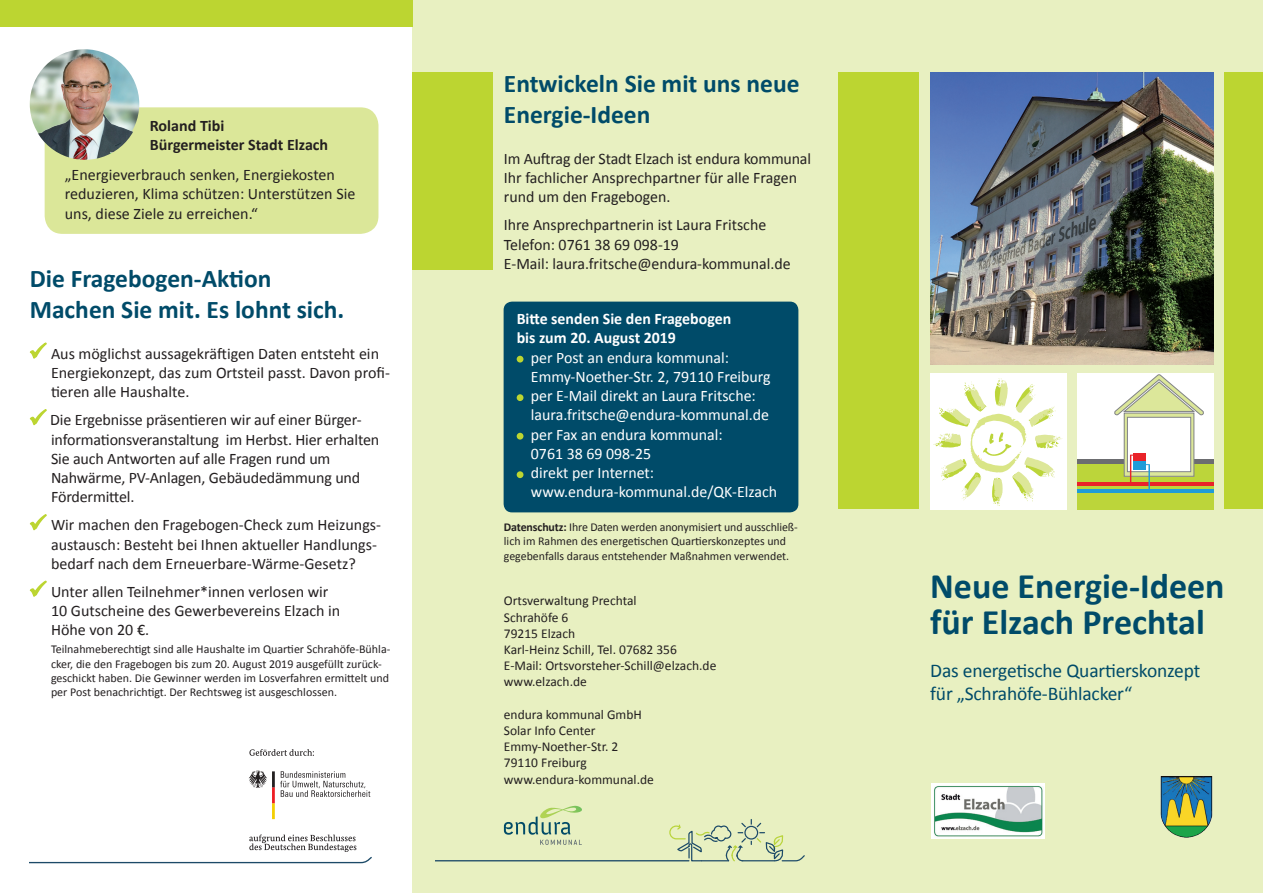
<style>
.page{position:relative;width:1263px;height:893px;background:#fff}
.page>*{position:absolute;margin:0;border:0;box-sizing:border-box;transform-origin:0 0}
.t1{font:700 36px/36px "Calibri";color:#004b69}
.t2{font:700 25.5px/30.6px "Calibri";color:#004b69}
.t3{font:19.5px/23.4px "Calibri";letter-spacing:-.01em;color:#004b69}
.t4{font:16.05px/19.2px "Calibri";color:#231f20}
.t5{font:16.05px/19.2px "Calibri";color:#fff}
.t6{font:700 16.05px/19.2px "Calibri";color:#fff}
.t7{font:700 16.05px/19.2px "Calibri";color:#231f20}
.t8{font:13.5px/16.2px "Calibri";color:#231f20}
.t9{font:12px/14.4px "Calibri";color:#231f20}
.s1{font-weight:700}
</style>
<div class="page">
<div style="left:412px;top:0;width:851px;height:893px;background:#e8f0c1"></div>
<div style="left:1077px;top:373px;width:136px;height:136px;background:#fff"></div>
<div style="left:1077px;top:464px;width:136px;height:45px;background:#bcd53a"></div>
<div style="left:1077px;top:459px;width:136px;height:5px;background:#6c6d70"></div>
<div style="left:1124px;top:413px;width:70px;height:63px;background:linear-gradient(to right,#dbe69a,#dce79a)"></div>
<div style="left:1124px;top:413px;width:70px;height:63px;border:1px solid #808285"></div>
<div style="left:1127px;top:417px;width:64px;height:55px;background:#fff"></div>
<div style="left:1127px;top:417px;width:64px;height:55px;border:1px solid #808285"></div>
<svg style="left:1114px;top:374px;width:90px;height:41px"></svg>
<hr style="left:1077px;top:483px;width:136px;height:3px;background:#e92329">
<hr style="left:1077px;top:489px;width:136px;height:3px;background:#1f9cd8">
<svg style="left:1130px;top:454px;width:20px;height:35px"></svg>
<div style="left:1133px;top:453px;width:13px;height:8px;background:#e92329"></div>
<div style="left:1133px;top:461px;width:13px;height:8px;background:#1f9cd8"></div>
<img style="left:930px;top:72px;width:283px;height:292px">
<div style="left:930px;top:373px;width:136px;height:136px;background:#fff"></div>
<div style="left:838px;top:72px;width:80px;height:437px;background:#bcd531"></div>
<div style="left:1225px;top:72px;width:38px;height:437px;background:#bcd531"></div>
<svg style="left:504px;top:806px;width:78px;height:39px"></svg>
<hr style="left:436px;top:860px;width:253px;height:1px;background:#1c4a68">
<svg style="left:669px;top:819px;width:136px;height:43px"></svg>
<svg style="left:29px;top:342px;width:18px;height:17px"></svg>
<svg style="left:29px;top:409px;width:18px;height:17px"></svg>
<svg style="left:29px;top:514px;width:18px;height:17px"></svg>
<svg style="left:29px;top:580px;width:18px;height:17px"></svg>
<div style="left:412px;top:72px;width:81px;height:198px;background:#bcd531"></div>
<svg style="left:30px;top:749px;width:342px;height:115px"></svg>
<div style="left:0;top:0;width:412px;height:26px;background:#bcd531"></div>
<img style="left:931px;top:783px;width:113px;height:56px">
<img style="left:1160px;top:776px;width:53px;height:62px">
<div style="left:45px;top:107px;width:333px;height:127px;background:#dbe799;border-radius:18px"></div>
<img style="left:30px;top:49px;width:110px;height:111px;border-radius:55px">
<svg style="left:933px;top:378px;width:129px;height:128px"></svg>
<div style="left:504px;top:302px;width:294px;height:210px;background:#004b69;border-radius:9px"></div>
<div style="left:517px;top:356px;width:6px;height:7px;background:#bcd531;border-radius:50%"></div>
<div style="left:517px;top:394px;width:6px;height:7px;background:#bcd531;border-radius:50%"></div>
<div style="left:517px;top:433px;width:6px;height:7px;background:#bcd531;border-radius:50%"></div>
<div style="left:517px;top:471px;width:6px;height:7px;background:#bcd531;border-radius:50%"></div>
<p class="t7" style="left:150px;top:116px;width:180px">Roland Tibi<br>Bürgermeister Stadt Elzach</p>
<p class="t4" style="left:65px;top:165px;width:292px">„Energieverbrauch senken, Energiekosten reduzieren, Klima schützen: Unterstützen Sie uns, diese Ziele zu erreichen.“</p>
<h2 class="t2" style="left:30px;top:263px;width:316px">Die Fragebogen-Aktion<br>Machen Sie mit. Es lohnt sich.</h2>
<p class="t4" style="left:51px;top:344px;width:340px">Aus möglichst aussagekräftigen Daten entsteht ein<br>Energiekonzept, das zum Ortsteil passt. Davon profi&shy;tieren alle Haushalte.</p>
<p class="t4" style="left:50px;top:410px;width:331px">Die Ergebnisse präsentieren wir auf einer Bürger&shy;informationsveranstaltung im Herbst. Hier erhalten Sie auch Antworten auf alle Fragen rund um Nahwärme, PV-Anlagen, Gebäudedämmung und Fördermittel.</p>
<p class="t4" style="left:51px;top:515px;width:332px">Wir machen den Fragebogen-Check zum Heizungs&shy;austausch: Besteht bei Ihnen aktueller Handlungs&shy;bedarf nach dem Erneuerbare-Wärme-Gesetz?</p>
<p class="t4" style="left:51px;top:582px;width:291px">Unter allen Teilnehmer*innen verlosen wir<br>10 Gutscheine des Gewerbevereins Elzach in<br>Höhe von 20 €.</p>
<p class="t9" style="left:51px;top:642px;width:341px">Teilnahmeberechtigt sind alle Haushalte im Quartier Schrahöfe-Bühla&shy;cker, die den Fragebogen bis zum 20. August 2019 ausgefüllt zurück&shy;geschickt haben. Die Gewinner werden im Losverfahren ermittelt und per Post benachrichtigt. Der Rechtsweg ist ausgeschlossen.</p>
<h2 class="t2" style="left:504px;top:69px;width:297px">Entwickeln Sie mit uns neue<br>Energie-Ideen</h2>
<p class="t4" style="left:504px;top:149px;width:309px">Im Auftrag der Stadt Elzach ist endura kommunal<br>Ihr fachlicher Ansprechpartner für alle Fragen rund um den Fragebogen.</p>
<p class="t4" style="left:504px;top:215px;width:288px">Ihre Ansprechpartnerin ist Laura Fritsche<br>Telefon: 0761 38 69 098-19<br>E-Mail: laura.fritsche@endura-kommunal.de</p>
<p class="t6" style="left:517px;top:309px;width:216px">Bitte senden Sie den Fragebogen bis zum 20. August 2019</p>
<p class="t5" style="left:531px;top:348px;width:248px">per Post an endura kommunal:<br>Emmy-Noether-Str. 2, 79110 Freiburg per E-Mail direkt an Laura Fritsche: laura.fritsche@endura-kommunal.de per Fax an endura kommunal:<br>0761 38 69 098-25<br>direkt per Internet: www.endura-kommunal.de/QK-Elzach</p>
<p class="t9" style="left:504px;top:520px;width:295px"><span class="s1">Datenschutz:</span> Ihre Daten werden anonymisiert und ausschließ&shy;lich im Rahmen des energetischen Quartierskonzeptes und gegebenfalls daraus entstehender Maßnahmen verwendet.</p>
<p class="t8" style="left:504px;top:593px;width:214px">Ortsverwaltung Prechtal<br>Schrahöfe 6<br>79215 Elzach<br>Karl-Heinz Schill, Tel. 07682 356<br>E-Mail: Ortsvorsteher-Schill@elzach.de www.elzach.de</p>
<p class="t8" style="left:504px;top:706px;width:151px">endura kommunal GmbH<br>Solar Info Center<br>Emmy-Noether-Str. 2<br>79110 Freiburg www.endura-kommunal.de</p>
<h1 class="t1" style="left:930px;top:568px;width:296px">Neue Energie-Ideen für Elzach Prechtal</h1>
<p class="t3" style="left:930px;top:659px;width:271px">Das energetische Quartierskonzept für „Schrahöfe-Bühlacker“</p>
</div>
